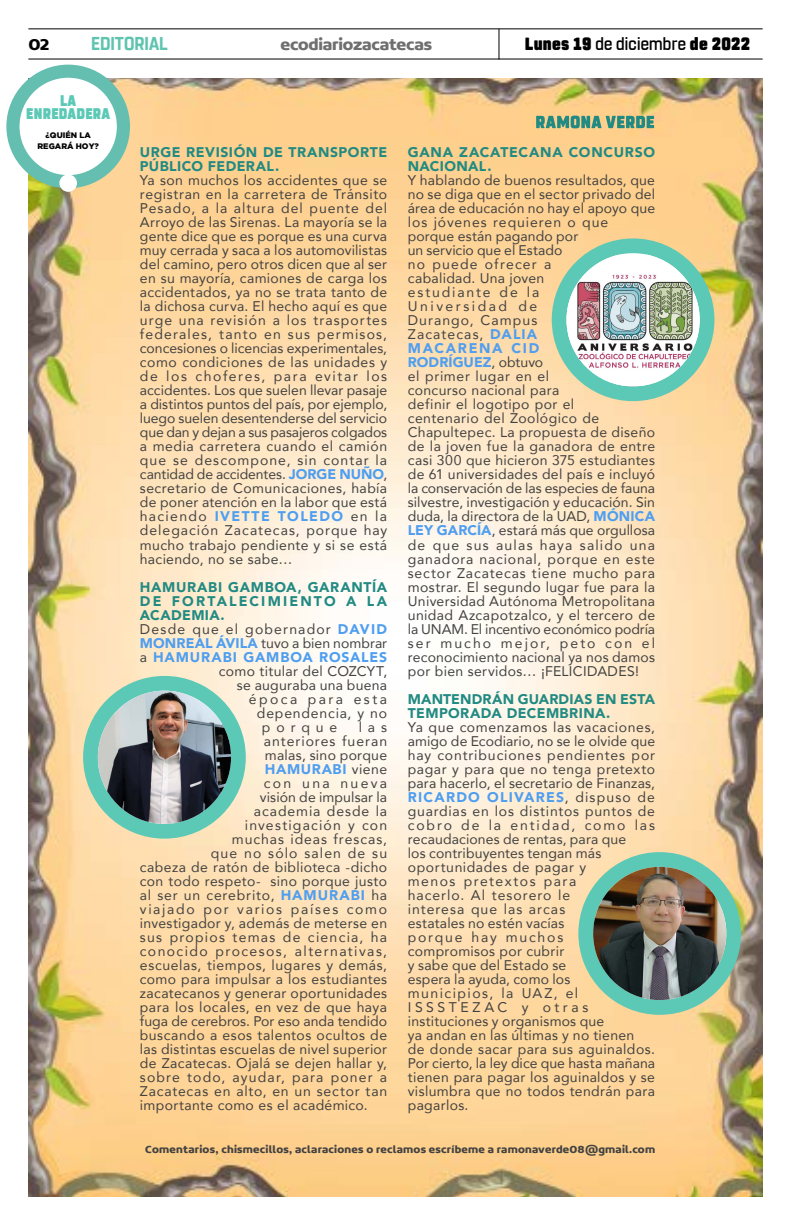
<style>
.page{position:relative;width:791px;height:1225px;background:#fff}
.page>*{position:absolute;margin:0;border:0;box-sizing:border-box;transform-origin:0 0}
.t1{font:700 18.6px "Rohn Rounded";color:#5ec4af;scale:.91 1}
.t2{font:900 17.6px "Rohn Rounded";letter-spacing:.015em;color:#000;scale:.91 1}
.t3{font:700 16.9px "Concord";letter-spacing:-.01em;color:#706f6f}
.t4{font:700 16.9px "Concord";color:#000}
.t5{font:900 15.4px/13px "Rohn Rounded";letter-spacing:.02em;color:#5cc9b6;text-align:center;scale:.87 1}
.t6{font:14px/14px "Avenir";letter-spacing:.025em;color:#424241}
.t7{font:900 14px/14px "Avenir";letter-spacing:.035em;color:#218a82}
.t8{font:14px "Avenir";letter-spacing:.085em;color:#424241}
.t9{font:14px "Avenir";letter-spacing:.055em;color:#424241}
.t10{font:14px "Avenir";letter-spacing:.07em;color:#424241}
.t11{font:14px "Avenir";letter-spacing:.005em;color:#424241}
.t12{font:14px "Avenir";letter-spacing:.045em;color:#424241}
.t13{font:14px "Avenir";letter-spacing:.1em;color:#424241}
.t14{font:14px "Avenir";color:#424241}
.t15{font:14px "Avenir";letter-spacing:.06em;color:#424241}
.t16{font:14px "Avenir";letter-spacing:.09em;color:#424241}
.t17{font:14px "Avenir";letter-spacing:.12em;color:#424241}
.t18{font:14px "Avenir";letter-spacing:.17em;color:#424241}
.t19{font:900 14px "Avenir";letter-spacing:.06em;color:#4f9ef0}
.t20{font:900 14px "Avenir";letter-spacing:.155em;color:#218a82}
.t21{font:14px "Avenir";letter-spacing:.08em;color:#424241}
.t22{font:14px "Avenir";letter-spacing:.065em;color:#424241}
.t23{font:900 14px "Avenir";letter-spacing:.04em;color:#4f9ef0}
.t24{font:700 11px "Concord";letter-spacing:.02em;color:#424241}
.t25{font:900 8px/11px "Gotham";color:#000;text-align:center}
.s1{font-weight:500}
.s2{font-weight:900;color:#4f9ef0}
.s3{font-weight:400;color:#424241}
</style>
<div class="page">
<hr style="left:28px;top:28px;width:735px;height:1px;background:#000">
<hr style="left:28px;top:59px;width:735px;height:1px;background:#000">
<hr style="left:498px;top:29px;width:1px;height:31px;background:#000">
<img style="left:28px;top:78px;width:735px;height:1118px">
<div style="left:552px;top:238px;width:162px;height:163px;background:#5cc9b6;border-radius:50%"></div>
<img style="left:566px;top:255px;width:134px;height:131px">
<div style="left:83px;top:676px;width:163px;height:162px;background:#5cc9b6;border-radius:50%"></div>
<img style="left:98px;top:690px;width:133px;height:134px;border-radius:67px">
<div style="left:578px;top:852px;width:163px;height:162px;background:#5cc9b6;border-radius:50%"></div>
<img style="left:593px;top:867px;width:133px;height:133px;border-radius:67px">
<div style="left:6px;top:65px;width:124px;height:123px;background:#64bfb1;border-radius:50%"></div>
<div style="left:20px;top:78px;width:97px;height:97px;background:#fff;border-radius:50%"></div>
<div style="left:59px;top:174px;width:18px;height:18px;background:#fff;border-radius:50%"></div>
<svg style="left:536px;top:116px;width:118px;height:12px"></svg>
<p class="t4" style="left:28px;top:34px;width:23px">02</p>
<h1 class="t1" style="left:91px;top:32px;width:86px">EDITORIAL</h1>
<p class="t3" style="left:280px;top:34px;width:153px">ecodiariozacatecas</p>
<p class="t2" style="left:525px;top:33px;width:249px">Lunes 19 <span class="s1">de diciembre</span> de 2022</p>
<p class="t5" style="left:26px;top:95px;width:98px">LA<br>ENREDADERA</p>
<p class="t25" style="left:38px;top:130px;width:63px">¿QUIÉN LA<br>REGARÁ HOY?</p>
<p class="t7" style="left:140px;top:145px;width:249px">URGE REVISIÓN DE TRANSPORTE<br>PÚBLICO FEDERAL.</p>
<p class="t6" style="left:140px;top:173px;width:249px;text-align:justify">Ya son muchos los accidentes que se registran en la carretera de Tránsito Pesado, a la altura del puente del Arroyo de las Sirenas. La mayoría se la gente dice que es porque es una curva muy cerrada y saca a los automovilistas del camino, pero otros dicen que al ser en su mayoría, camiones de carga los accidentados, ya no se trata tanto de la dichosa curva. El hecho aquí es que urge una revisión a los trasportes federales, tanto en sus permisos, concesiones o licencias experimentales, como condiciones de las unidades y de los choferes, para evitar los accidentes. Los que suelen llevar pasaje a distintos puntos del país, por ejemplo, luego suelen desentenderse del servicio que dan y dejan a sus pasajeros colgados a media carretera cuando el camión que se descompone, sin contar la cantidad de accidentes. <span class="s2">JORGE NUÑO</span>, secretario de Comunicaciones, había de poner atención en la labor que está haciendo <span class="s2">IVETTE TOLEDO</span> en la delegación Zacatecas, porque hay mucho trabajo pendiente y si se está haciendo, no se sabe…</p>
<p class="t7" style="left:140px;top:579px;width:249px">HAMURABI GAMBOA, GARANTÍA</p>
<p class="t20" style="left:140px;top:588px;width:249px">DE FORTALECIMIENTO A LA</p>
<p class="t7" style="left:140px;top:607px;width:86px">ACADEMIA.</p>
<p class="t8" style="left:140px;top:617px;width:249px">Desde que el gobernador <span class="s2">DAVID</span></p>
<p class="t14" style="left:140px;top:631px;width:249px"><span class="s2">MONREAL ÁVILA</span> tuvo a bien nombrar</p>
<p class="t19" style="left:140px;top:644px;width:249px"><span class="s3">a</span> HAMURABI GAMBOA ROSALES</p>
<p class="t6" style="left:219px;top:663px;width:170px">como titular del COZCYT,</p>
<p class="t6" style="left:237px;top:677px;width:152px">se auguraba una buena</p>
<p class="t18" style="left:249px;top:687px;width:140px">época para esta</p>
<p class="t9" style="left:257px;top:701px;width:132px">dependencia, y no</p>
<p class="t6" style="left:262px;top:719px;width:77px">porque</p>
<p class="t6" style="left:359px;top:719px;width:30px">las</p>
<p class="t10" style="left:264px;top:729px;width:125px">anteriores fueran</p>
<p class="t6" style="left:265px;top:747px;width:124px">malas, sino porque</p>
<p class="t23" style="left:265px;top:756px;width:124px">HAMURABI <span class="s3">viene</span></p>
<p class="t18" style="left:264px;top:771px;width:125px">con una nueva</p>
<p class="t6" style="left:260px;top:789px;width:129px">visión de impulsar la</p>
<p class="t22" style="left:254px;top:799px;width:135px">academia desde la</p>
<p class="t8" style="left:245px;top:813px;width:144px">investigación y con</p>
<p class="t10" style="left:232px;top:827px;width:157px">muchas ideas frescas,</p>
<p class="t21" style="left:211px;top:841px;width:178px">que no sólo salen de su</p>
<p class="t6" style="left:140px;top:859px;width:249px">cabeza de ratón de biblioteca -dicho</p>
<p class="t6" style="left:140px;top:873px;width:249px">con todo respeto- sino porque justo</p>
<p class="t15" style="left:140px;top:883px;width:249px">al ser un cerebrito, <span class="s2">HAMURABI</span> ha</p>
<p class="t17" style="left:140px;top:897px;width:249px">viajado por varios países como</p>
<p class="t6" style="left:140px;top:915px;width:249px">investigador y, además de meterse en</p>
<p class="t16" style="left:140px;top:925px;width:249px">sus propios temas de ciencia, ha</p>
<p class="t13" style="left:140px;top:939px;width:249px">conocido procesos, alternativas,</p>
<p class="t12" style="left:140px;top:953px;width:249px">escuelas, tiempos, lugares y demás,</p>
<p class="t6" style="left:140px;top:971px;width:249px">como para impulsar a los estudiantes</p>
<p class="t6" style="left:140px;top:985px;width:249px">zacatecanos y generar oportunidades</p>
<p class="t6" style="left:140px;top:999px;width:249px">para los locales, en vez de que haya</p>
<p class="t11" style="left:140px;top:1009px;width:249px">fuga de cerebros. Por eso anda tendido</p>
<p class="t6" style="left:140px;top:1027px;width:249px">buscando a esos talentos ocultos de</p>
<p class="t6" style="left:140px;top:1041px;width:249px">las distintas escuelas de nivel superior</p>
<p class="t6" style="left:140px;top:1055px;width:249px">de Zacatecas. Ojalá se dejen hallar y,</p>
<p class="t8" style="left:140px;top:1065px;width:249px">sobre todo, ayudar, para poner a</p>
<p class="t9" style="left:140px;top:1079px;width:249px">Zacatecas en alto, en un sector tan</p>
<p class="t6" style="left:140px;top:1097px;width:229px">importante como es el académico.</p>
<p class="t7" style="left:408px;top:145px;width:249px">GANA ZACATECANA CONCURSO<br>NACIONAL.</p>
<p class="t6" style="left:408px;top:173px;width:249px">Y hablando de buenos resultados, que no se diga que en el sector privado del área de educación no hay el apoyo que los jóvenes requieren o que porque están pagando por<br>un servicio que el Estado<br>no puede ofrecer a<br>cabalidad. Una joven<br>estudiante de la<br>Universidad de<br>Durango, Campus<br>Zacatecas, <span class="s2">DALIA<br>MACARENA CID<br>RODRÍGUEZ</span>, obtuvo<br>el primer lugar en el<br>concurso nacional para<br>definir el logotipo por el<br>centenario del Zoológico de<br>Chapultepec. La propuesta de diseño de la joven fue la ganadora de entre casi 300 que hicieron 375 estudiantes de 61 universidades del país e incluyó la conservación de las especies de fauna silvestre, investigación y educación. Sin duda, la directora de la UAD, <span class="s2">MÓNICA<br>LEY GARCÍA</span>, estará más que orgullosa de que sus aulas haya salido una ganadora nacional, porque en este sector Zacatecas tiene mucho para mostrar. El segundo lugar fue para la<br>Universidad Autónoma Metropolitana unidad Azcapotzalco, y el tercero de la UNAM. El incentivo económico podría ser mucho mejor, peto con el reconocimiento nacional ya nos damos por bien servidos… ¡FELICIDADES!</p>
<p class="t7" style="left:408px;top:691px;width:249px">MANTENDRÁN GUARDIAS EN ESTA<br>TEMPORADA DECEMBRINA.</p>
<p class="t6" style="left:408px;top:719px;width:249px">Ya que comenzamos las vacaciones, amigo de Ecodiario, no se le olvide que hay contribuciones pendientes por pagar y para que no tenga pretexto para hacerlo, el secretario de Finanzas,<br><span class="s2">RICARDO OLIVARES</span>, dispuso de guardias en los distintos puntos de cobro de la entidad, como las recaudaciones de rentas, para que<br>los contribuyentes tengan más oportunidades de pagar y<br>menos pretextos para<br>hacerlo. Al tesorero le<br>interesa que las arcas<br>estatales no estén vacías<br>porque hay muchos<br>compromisos por cubrir<br>y sabe que del Estado se<br>espera la ayuda, como los municipios, la UAZ, el<br>ISSSTEZAC y otras instituciones y organismos que<br>ya andan en las últimas y no tienen<br>de donde sacar para sus aguinaldos.<br>Por cierto, la ley dice que hasta mañana tienen para pagar los aguinaldos y se vislumbra que no todos tendrán para pagarlos.</p>
<p class="t24" style="left:145px;top:1142px;width:511px">Comentarios, chismecillos, aclaraciones o reclamos escríbeme a ramonaverde08@gmail.com</p>
</div>
